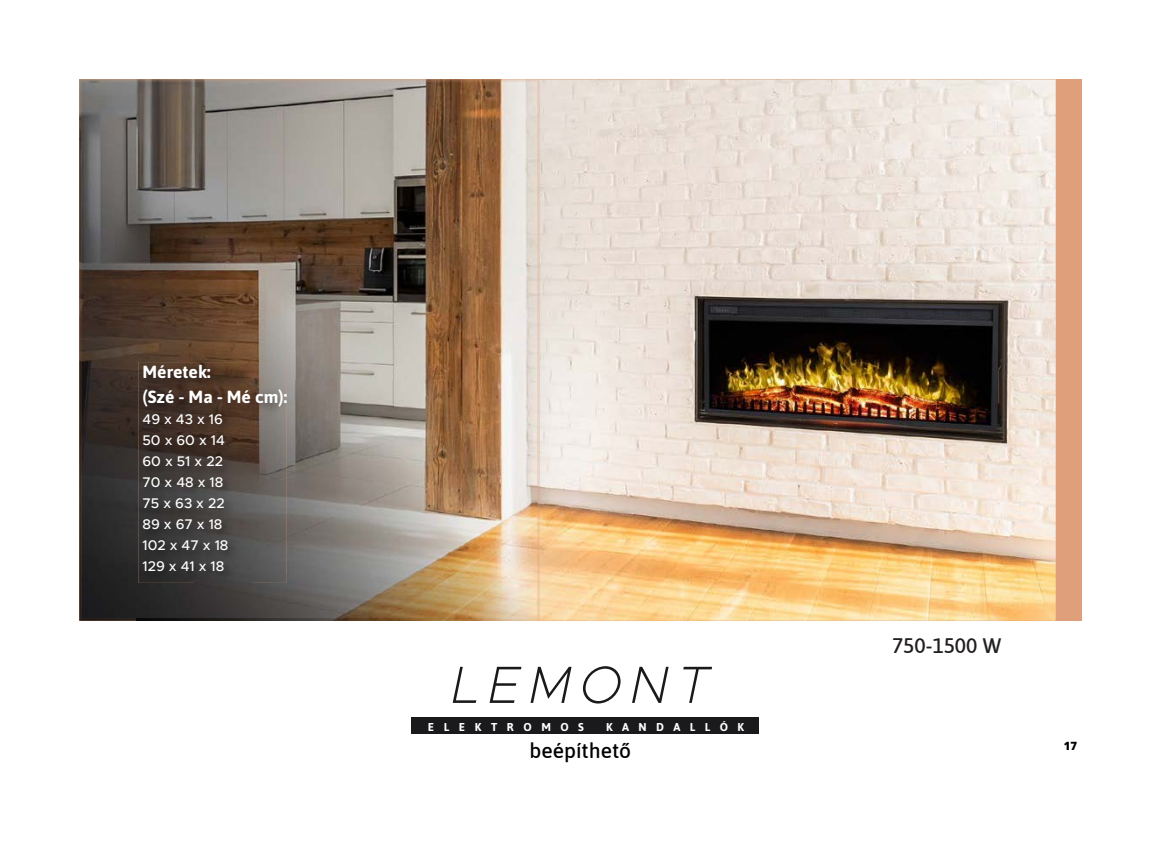
<style>
.page{position:relative;width:1171px;height:864px;background:#fff}
.page>*{position:absolute;margin:0;border:0;box-sizing:border-box;transform-origin:0 0}
.t1{font:italic 200 52.5px "Metropolis";letter-spacing:.15em;color:#1a1a1c}
.t2{font:500 21px "Asap";color:#000}
.t3{font:500 21px "Asap";color:#231f20}
.t4{font:700 17.5px/24.5px "Asap";color:#fff}
.t5{font:500 14px/21px "Metropolis";color:#fff}
.t6{font:700 11.38px "Asap";letter-spacing:.85em;color:#fff}
.t7{font:800 11.38px "Open Sans";color:#000}
</style>
<div class="page">
<img style="left:539px;top:79px;width:516px;height:541px">
<div style="left:1057px;top:79px;width:24px;height:541px;background:#de9f7a"></div>
<img style="left:138px;top:140px;width:343px;height:239px">
<img style="left:286px;top:379px;width:195px;height:180px">
<img style="left:138px;top:559px;width:343px;height:59px">
<img style="left:79px;top:79px;width:460px;height:60px">
<img style="left:136px;top:618px;width:347px;height:2px">
<img style="left:80px;top:80px;width:458px;height:60px">
<img style="left:481px;top:139px;width:57px;height:480px">
<img style="left:80px;top:139px;width:58px;height:480px">
<img style="left:138px;top:362px;width:148px;height:220px">
<div style="left:412px;top:717px;width:347px;height:16px;background:#1a1a1c"></div>
<p class="t4" style="left:143px;top:359px;width:146px">Méretek:<br>(Szé - Ma - Mé cm):</p>
<p class="t5" style="left:142px;top:408px;width:87px">49 x 43 x 16<br>50 x 60 x 14<br>60 x 51 x 22<br>70 x 48 x 18<br>75 x 63 x 22<br>89 x 67 x 18<br>102 x 47 x 18<br>129 x 41 x 18</p>
<h1 class="t1" style="left:452px;top:652px;width:259px">LEMONT</h1>
<p class="t6" style="left:428px;top:718px;width:158px">ELEKTROM O S</p>
<p class="t6" style="left:606px;top:718px;width:139px">K A N D A L L Ó K</p>
<h2 class="t2" style="left:529px;top:736px;width:103px">beépíthető</h2>
<h2 class="t3" style="left:892px;top:630px;width:111px">750-1500 W</h2>
<p class="t7" style="left:1064px;top:736px;width:15px">17</p>
</div>
